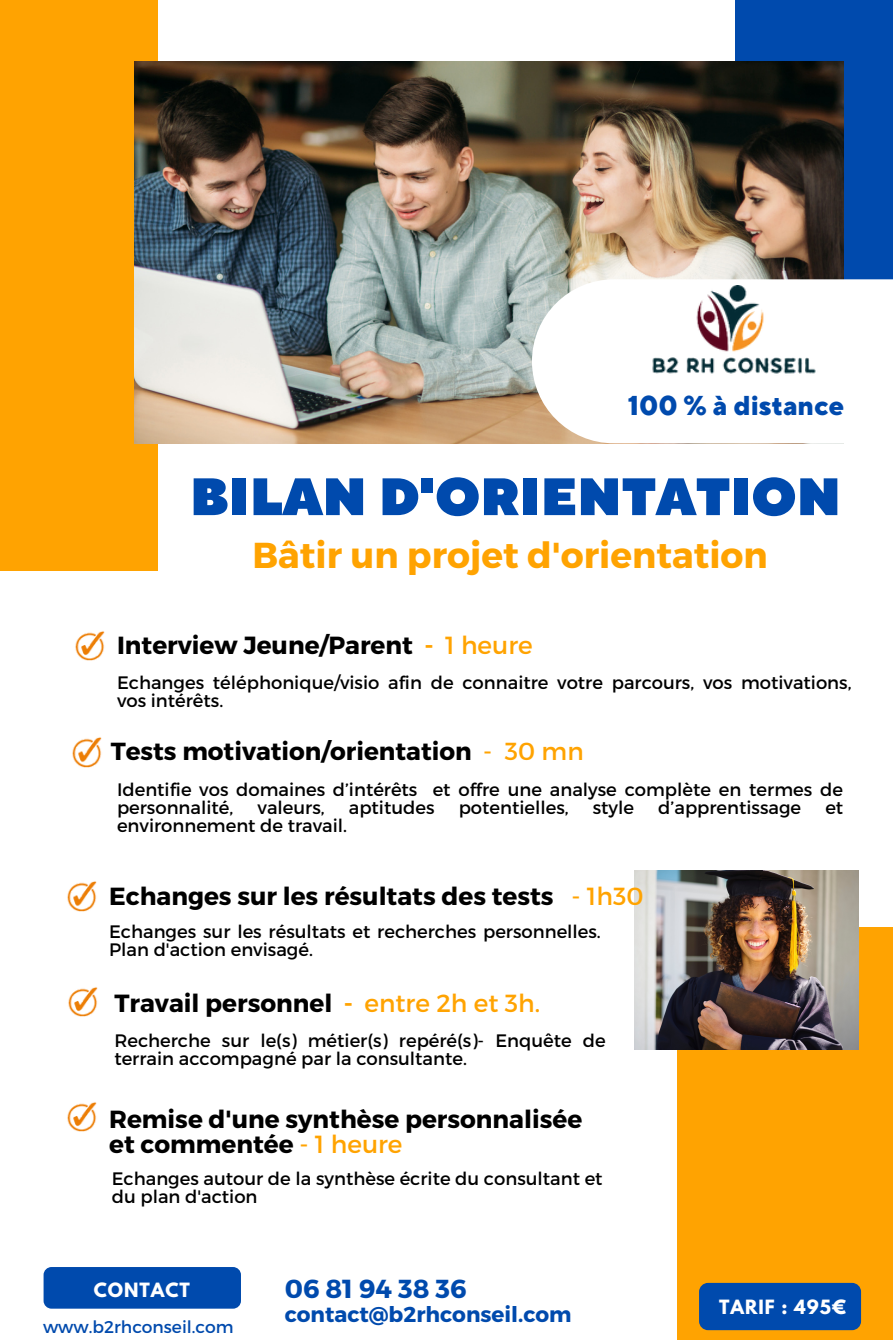
<style>
.page{position:relative;width:893px;height:1340px;background:#fff}
.page>*{position:absolute;margin:0;border:0;box-sizing:border-box;transform-origin:0 0}
.t1{font:900 52.43px "TT Norms Pro";color:#004aad}
.t2{font:700 36px "Montserrat";color:#ffa301}
.t3{font:800 27.22px "TT Norms Pro";color:#004aad}
.t4{font:700 26.1px "Montserrat";color:#004aad}
.t5{font:700 24.75px/25.4px "Montserrat";color:#000}
.t6{font:700 21.6px "Montserrat";color:#004aad}
.t7{font:18px/18px "Montserrat";color:#000}
.t8{font:700 17.32px "League Spartan";letter-spacing:.055em;color:#fff}
.t9{font:17.1px "Montserrat";color:#004aad}
.s1{color:#ffa301}
.s2{font-weight:400;color:#ffa301}
</style>
<div class="page">
<div style="left:0;top:0;width:157px;height:571px;background:#ffa301"></div>
<div style="left:677px;top:927px;width:216px;height:413px;background:#ffa301"></div>
<div style="left:735px;top:0;width:158px;height:316px;background:#004aad"></div>
<img style="left:134px;top:61px;width:709px;height:382px">
<img style="left:634px;top:871px;width:224px;height:179px">
<svg style="left:532px;top:279px;width:361px;height:164px"></svg>
<div style="left:44px;top:1267px;width:197px;height:42px;background:#004aad;border-radius:8px"></div>
<img style="left:645px;top:286px;width:177px;height:89px">
<img style="left:75px;top:631px;width:30px;height:30px">
<img style="left:67px;top:881px;width:30px;height:30px">
<img style="left:67px;top:1102px;width:30px;height:30px">
<div style="left:699px;top:1283px;width:162px;height:47px;background:#004aad;border-radius:9px"></div>
<img style="left:72px;top:737px;width:30px;height:30px">
<img style="left:68px;top:987px;width:30px;height:29px">
<h3 class="t3" style="left:628px;top:389px;width:218px">100 % à distance</h3>
<h1 class="t1" style="left:190px;top:465px;width:652px">BILAN D'ORIENTATION</h1>
<h2 class="t2" style="left:252px;top:531px;width:517px">Bâtir un projet d'orientation</h2>
<h3 class="t5" style="left:117px;top:631px;width:417px">Interview Jeune/Parent <span class="s1">-</span> <span class="s2">1 heure</span></h3>
<p class="t7" style="left:117px;top:673px;width:736px">Echanges téléphonique/visio afin de connaitre votre parcours, vos motivations, vos intérêts.</p>
<h3 class="t5" style="left:111px;top:737px;width:474px">Tests motivation/orientation <span class="s2">- 30 mn</span></h3>
<p class="t7" style="left:117px;top:780px;width:727px">Identifie vos domaines d’intérêts et offre une analyse complète en termes de personnalité,</p>
<p class="t7" style="left:257px;top:798px;width:69px">valeurs,</p>
<p class="t7" style="left:349px;top:798px;width:87px">aptitudes</p>
<p class="t7" style="left:459px;top:798px;width:111px">potentielles,</p>
<p class="t7" style="left:593px;top:798px;width:43px">style</p>
<p class="t7" style="left:658px;top:798px;width:144px">d’apprentissage</p>
<p class="t7" style="left:825px;top:798px;width:19px">et</p>
<p class="t7" style="left:117px;top:816px;width:232px">environnement de travail.</p>
<h3 class="t5" style="left:109px;top:882px;width:536px">Echanges sur les résultats des tests <span class="s2">- 1h30</span></h3>
<p class="t7" style="left:109px;top:922px;width:493px">Echanges sur les résultats et recherches personnelles.<br>Plan d'action envisagé.</p>
<h3 class="t5" style="left:114px;top:989px;width:427px">Travail personnel <span class="s1">-</span> <span class="s2">entre 2h et 3h.</span></h3>
<p class="t7" style="left:114px;top:1030px;width:493px">Recherche sur le(s) métier(s) repéré(s)- Enquête de terrain accompagné par la consultante.</p>
<h3 class="t5" style="left:109px;top:1105px;width:475px">Remise d'une synthèse personnalisée et commentée <span class="s2">- 1 heure</span></h3>
<p class="t7" style="left:112px;top:1168px;width:492px">Echanges autour de la synthèse écrite du consultant et du plan d'action</p>
<p class="t8" style="left:94px;top:1282px;width:98px">CONTACT</p>
<h3 class="t4" style="left:285px;top:1272px;width:183px">06 81 94 38 36</h3>
<p class="t6" style="left:285px;top:1300px;width:288px">contact@b2rhconseil.com</p>
<p class="t9" style="left:43px;top:1316px;width:192px">www.b2rhconseil.com</p>
<p class="t8" style="left:719px;top:1299px;width:129px">TARIF : 495€</p>
</div>
